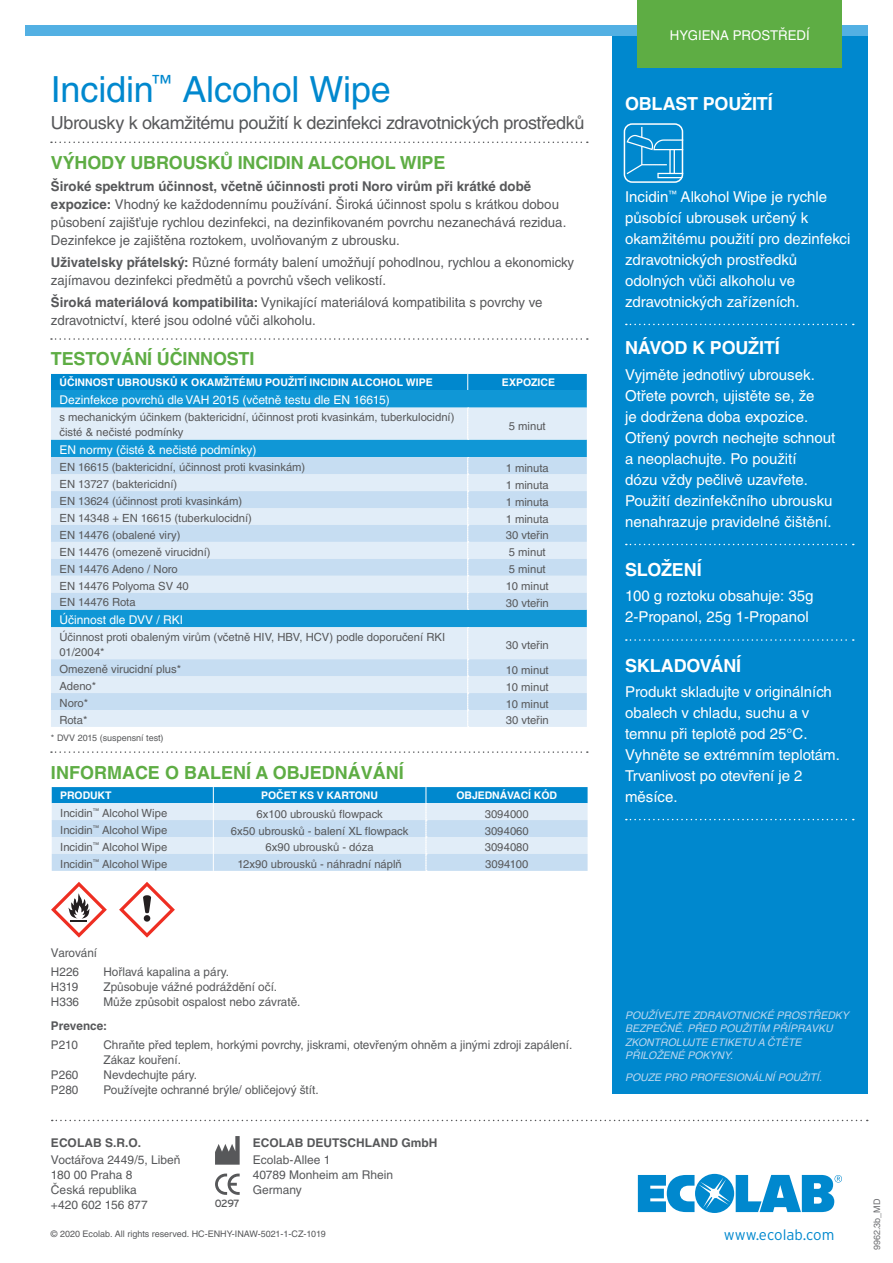
<style>
.page{position:relative;width:893px;height:1263px;background:#fff}
.page>*{position:absolute;margin:0;border:0;box-sizing:border-box;transform-origin:0 0}
.t1{font:36px "H Central";letter-spacing:-.005em;color:#0088ce}
.t2{font:700 18px "H Central Pro";letter-spacing:-.01em;color:#5ead44}
.t3{font:18px "H Central";letter-spacing:-.025em;color:#57585a}
.t4{font:700 18px "H Central Pro";letter-spacing:-.01em;color:#fff}
.t5{font:15px/21px "H Central";color:#fff}
.t6{font:300 15px "Interstate";color:#0088ce}
.t7{font:13.5px/18px "H Central";color:#57585a}
.t8{font:700 13.5px "H Central Pro";color:#57585a}
.t9{font:13.5px "H Central";color:#fff}
.t10{font:12px/15px "H Central";color:#57585a}
.t11{font:12px "H Central";color:#fff}
.t12{font:700 12px "H Central Pro";color:#57585a}
.t13{font:11.25px/15px "H Central";color:#57585a}
.t14{font:italic 10.5px/13.5px "H Central";color:#b9d6ef}
.t15{font:700 10.5px "H Central Pro";color:#fff}
.t16{font:10.5px "Interstate";color:#57585a}
.t17{font:9px "H Central";color:#57585a}
.t18{font:9px "H Central";color:#6c6d70}
.s1{font-family:"H Central Pro";font-weight:700}
</style>
<div class="page">
<div style="left:612px;top:25px;width:255px;height:1069px;background:#0088ce"></div>
<svg style="left:626px;top:324px;width:228px;height:1px"></svg>
<svg style="left:626px;top:544px;width:228px;height:1px"></svg>
<svg style="left:626px;top:639px;width:228px;height:2px"></svg>
<svg style="left:626px;top:819px;width:228px;height:1px"></svg>
<svg style="left:51px;top:142px;width:537px;height:1px"></svg>
<svg style="left:51px;top:338px;width:537px;height:2px"></svg>
<svg style="left:51px;top:751px;width:537px;height:2px"></svg>
<svg style="left:52px;top:787px;width:535px;height:84px;background:#abd3ed"></svg>
<img style="left:624px;top:126px;width:59px;height:54px">
<div style="left:624px;top:123px;width:59px;height:60px;border:2px solid #fff;border-radius:8px"></div>
<div style="left:25px;top:25px;width:842px;height:11px;background:#53b0e3"></div>
<div style="left:638px;top:0;width:204px;height:68px;background:#5ead44"></div>
<div style="left:51px;top:390px;width:536px;height:18px;background:#1097d6"></div>
<svg style="left:51px;top:408px;width:536px;height:319px;background:#aad6ef"></svg>
<svg style="left:51px;top:457px;width:536px;height:253px;background:#c6dff2"></svg>
<div style="left:51px;top:374px;width:536px;height:16px;background:#0088ce"></div>
<svg style="left:467px;top:408px;width:2px;height:32px"></svg>
<svg style="left:467px;top:457px;width:2px;height:153px"></svg>
<svg style="left:467px;top:627px;width:2px;height:100px"></svg>
<svg style="left:119px;top:882px;width:56px;height:55px"></svg>
<svg style="left:51px;top:882px;width:56px;height:55px"></svg>
<svg style="left:638px;top:1174px;width:204px;height:39px"></svg>
<svg style="left:52px;top:1120px;width:816px;height:1px"></svg>
<svg style="left:215px;top:1173px;width:25px;height:22px"></svg>
<svg style="left:215px;top:1136px;width:25px;height:28px"></svg>
<h1 class="t1" style="left:51px;top:67px;width:341px">Incidin<sup>™</sup> Alcohol Wipe</h1>
<h2 class="t3" style="left:51px;top:111px;width:535px">Ubrousky k okamžitému použití k dezinfekci zdravotnických prostředků</h2>
<h2 class="t2" style="left:51px;top:151px;width:396px">VÝHODY UBROUSKŮ INCIDIN ALCOHOL WIPE</h2>
<p class="t8" style="left:51px;top:178px;width:482px">Široké spektrum účinnost, včetně účinnosti proti Noro virům při krátké době</p>
<p class="t7" style="left:51px;top:195px;width:517px"><span class="s1">expozice:</span> Vhodný ke každodennímu používání. Široká účinnost spolu s krátkou dobou působení zajišťuje rychlou dezinfekci, na dezinfikovaném povrchu nezanechává rezidua.<br>Dezinfekce je zajištěna roztokem, uvolňovaným z ubrousku.</p>
<p class="t7" style="left:51px;top:253px;width:525px"><span class="s1">Uživatelsky přátelský:</span> Různé formáty balení umožňují pohodlnou, rychlou a ekonomicky zajímavou dezinfekci předmětů a povrchů všech velikostí.</p>
<p class="t7" style="left:51px;top:293px;width:493px"><span class="s1">Široká materiálová kompatibilita:</span> Vynikající materiálová kompatibilita s povrchy ve zdravotnictví, které jsou odolné vůči alkoholu.</p>
<h2 class="t2" style="left:51px;top:348px;width:205px">TESTOVÁNÍ ÚČINNOSTI</h2>
<p class="t15" style="left:59px;top:376px;width:375px">ÚČINNOST UBROUSKŮ K OKAMŽITÉMU POUŽITÍ INCIDIN ALCOHOL WIPE</p>
<p class="t15" style="left:502px;top:376px;width:55px">EXPOZICE</p>
<p class="t11" style="left:59px;top:393px;width:332px">Dezinfekce povrchů dle VAH 2015 (včetně testu dle EN 16615)</p>
<p class="t13" style="left:59px;top:410px;width:396px">s mechanickým účinkem (baktericidní, účinnost proti kvasinkám, tuberkulocidní) čisté &amp; nečisté podmínky</p>
<p class="t13" style="left:509px;top:418px;width:38px">5 minut</p>
<p class="t11" style="left:59px;top:442px;width:198px">EN normy (čisté &amp; nečisté podmínky)</p>
<p class="t13" style="left:59px;top:459px;width:247px">EN 16615 (baktericidní, účinnost proti kvasinkám)</p>
<p class="t13" style="left:506px;top:460px;width:45px">1 minuta</p>
<p class="t13" style="left:59px;top:476px;width:119px">EN 13727 (baktericidní)</p>
<p class="t13" style="left:506px;top:477px;width:45px">1 minuta</p>
<p class="t13" style="left:59px;top:493px;width:184px">EN 13624 (účinnost proti kvasinkám)</p>
<p class="t13" style="left:506px;top:494px;width:45px">1 minuta</p>
<p class="t13" style="left:59px;top:510px;width:194px">EN 14348 + EN 16615 (tuberkulocidní)</p>
<p class="t13" style="left:506px;top:511px;width:45px">1 minuta</p>
<p class="t13" style="left:59px;top:527px;width:122px">EN 14476 (obalené viry)</p>
<p class="t13" style="left:506px;top:528px;width:45px">30 vteřin</p>
<p class="t13" style="left:59px;top:544px;width:153px">EN 14476 (omezeně virucidní)</p>
<p class="t13" style="left:509px;top:545px;width:38px">5 minut</p>
<p class="t13" style="left:59px;top:561px;width:120px">EN 14476 Adeno / Noro</p>
<p class="t13" style="left:509px;top:561px;width:38px">5 minut</p>
<p class="t13" style="left:59px;top:578px;width:131px">EN 14476 Polyoma SV 40</p>
<p class="t13" style="left:506px;top:578px;width:44px">10 minut</p>
<p class="t13" style="left:59px;top:595px;width:78px">EN 14476 Rota</p>
<p class="t13" style="left:506px;top:595px;width:45px">30 vteřin</p>
<p class="t11" style="left:59px;top:612px;width:125px">Účinnost dle DVV / RKI</p>
<p class="t13" style="left:59px;top:629px;width:387px">Účinnost proti obaleným virům (včetně HIV, HBV, HCV) podle doporučení RKI<br>01/2004*</p>
<p class="t13" style="left:506px;top:637px;width:45px">30 vteřin</p>
<p class="t13" style="left:59px;top:661px;width:123px">Omezeně virucidní plus*</p>
<p class="t13" style="left:506px;top:662px;width:44px">10 minut</p>
<p class="t13" style="left:59px;top:678px;width:38px">Adeno*</p>
<p class="t13" style="left:506px;top:679px;width:44px">10 minut</p>
<p class="t13" style="left:59px;top:695px;width:30px">Noro*</p>
<p class="t13" style="left:506px;top:696px;width:44px">10 minut</p>
<p class="t13" style="left:59px;top:712px;width:29px">Rota*</p>
<p class="t13" style="left:506px;top:713px;width:45px">30 vteřin</p>
<p class="t17" style="left:51px;top:732px;width:114px">* DVV 2015 (suspensní test)</p>
<h2 class="t2" style="left:51px;top:761px;width:354px">INFORMACE O BALENÍ A OBJEDNÁVÁNÍ</h2>
<p class="t15" style="left:60px;top:789px;width:53px">PRODUKT</p>
<p class="t15" style="left:261px;top:789px;width:118px">POČET KS V KARTONU</p>
<p class="t15" style="left:456px;top:789px;width:102px">OBJEDNÁVACÍ KÓD</p>
<p class="t13" style="left:60px;top:805px;width:109px">Incidin<sup>™</sup> Alcohol Wipe</p>
<p class="t13" style="left:256px;top:806px;width:128px">6x100 ubrousků flowpack</p>
<p class="t13" style="left:485px;top:806px;width:46px">3094000</p>
<p class="t13" style="left:60px;top:822px;width:109px">Incidin<sup>™</sup> Alcohol Wipe</p>
<p class="t13" style="left:231px;top:823px;width:179px">6x50 ubrousků - balení XL flowpack</p>
<p class="t13" style="left:485px;top:823px;width:46px">3094060</p>
<p class="t13" style="left:60px;top:839px;width:109px">Incidin<sup>™</sup> Alcohol Wipe</p>
<p class="t13" style="left:266px;top:840px;width:110px">6x90 ubrousků - dóza</p>
<p class="t13" style="left:485px;top:840px;width:46px">3094080</p>
<p class="t13" style="left:60px;top:856px;width:109px">Incidin<sup>™</sup> Alcohol Wipe</p>
<p class="t13" style="left:237px;top:857px;width:166px">12x90 ubrousků - náhradní náplň</p>
<p class="t13" style="left:485px;top:857px;width:45px">3094100</p>
<p class="t10" style="left:51px;top:943px;width:48px;line-height:19.2px">Varování<br>H226</p>
<p class="t10" style="left:103px;top:964px;width:127px">Hořlavá kapalina a páry.</p>
<p class="t10" style="left:51px;top:979px;width:29px">H319</p>
<p class="t10" style="left:103px;top:979px;width:175px">Způsobuje vážné podráždění očí.</p>
<p class="t10" style="left:51px;top:994px;width:30px">H336</p>
<p class="t10" style="left:103px;top:994px;width:199px">Může způsobit ospalost nebo závratě.</p>
<p class="t12" style="left:51px;top:1018px;width:58px">Prevence:</p>
<p class="t10" style="left:51px;top:1037px;width:29px">P210</p>
<p class="t10" style="left:103px;top:1037px;width:470px">Chraňte před teplem, horkými povrchy, jiskrami, otevřeným ohněm a jinými zdroji zapálení.<br>Zákaz kouření.</p>
<p class="t10" style="left:51px;top:1067px;width:29px">P260</p>
<p class="t10" style="left:103px;top:1067px;width:95px">Nevdechujte páry.</p>
<p class="t10" style="left:51px;top:1082px;width:29px">P280</p>
<p class="t10" style="left:103px;top:1082px;width:217px">Používejte ochranné brýle/ obličejový štít.</p>
<p class="t12" style="left:51px;top:1135px;width:92px">ECOLAB S.R.O.</p>
<p class="t10" style="left:51px;top:1152px;width:131px">Voctářova 2449/5, Libeň<br>180 00 Praha 8<br>Česká republika<br>+420 602 156 877</p>
<p class="t16" style="left:215px;top:1197px;width:27px">0297</p>
<p class="t12" style="left:253px;top:1135px;width:186px">ECOLAB DEUTSCHLAND GmbH</p>
<p class="t10" style="left:253px;top:1152px;width:142px">Ecolab-Allee 1<br>40789 Monheim am Rhein<br>Germany</p>
<p class="t17" style="left:51px;top:1228px;width:276px">© 2020 Ecolab. All rights reserved. HC-ENHY-INAW-5021-1-CZ-1019</p>
<p class="t9" style="left:670px;top:27px;width:141px">HYGIENA PROSTŘEDÍ</p>
<h2 class="t4" style="left:625px;top:92px;width:149px">OBLAST POUŽITÍ</h2>
<h3 class="t5" style="left:625px;top:185px;width:227px">Incidin<sup>™</sup> Alkohol Wipe je rychle působící ubrousek určený k okamžitému použití pro dezinfekci zdravotnických prostředků odolných vůči alkoholu ve zdravotnických zařízeních.</h3>
<h2 class="t4" style="left:625px;top:337px;width:156px">NÁVOD K POUŽITÍ</h2>
<p class="t5" style="left:625px;top:364px;width:212px">Vyjměte jednotlivý ubrousek.<br>Otřete povrch, ujistěte se, že<br>je dodržena doba expozice.<br>Otřený povrch nechejte schnout a neoplachujte. Po použití<br>dózu vždy pečlivě uzavřete.<br>Použití dezinfekčního ubrousku nenahrazuje pravidelné čištění.</p>
<h2 class="t4" style="left:625px;top:559px;width:78px">SLOŽENÍ</h2>
<h3 class="t5" style="left:625px;top:585px;width:190px">100 g roztoku obsahuje: 35g<br>2-Propanol, 25g 1-Propanol</h3>
<h2 class="t4" style="left:625px;top:654px;width:118px">SKLADOVÁNÍ</h2>
<h3 class="t5" style="left:625px;top:681px;width:216px">Produkt skladujte v originálních obalech v chladu, suchu a v temnu při teplotě pod 25°C.<br>Vyhněte se extrémním teplotám.<br>Trvanlivost po otevření je 2 měsíce.</h3>
<p class="t14" style="left:625px;top:1008px;width:225px">POUŽÍVEJTE ZDRAVOTNICKÉ PROSTŘEDKY<br>BEZPEČNĚ. PŘED POUŽITÍM PŘÍPRAVKU<br>ZKONTROLUJTE ETIKETU A ČTĚTE<br>PŘILOŽENÉ POKYNY.</p>
<p class="t14" style="left:625px;top:1070px;width:198px">POUZE PRO PROFESIONÁLNÍ POUŽITÍ.</p>
<h3 class="t6" style="left:724px;top:1226px;width:112px">www.ecolab.com</h3>
<p class="t18" style="left:871px;top:1250px;width:53px;rotate:-90deg">9962.3b_MD</p>
</div>
